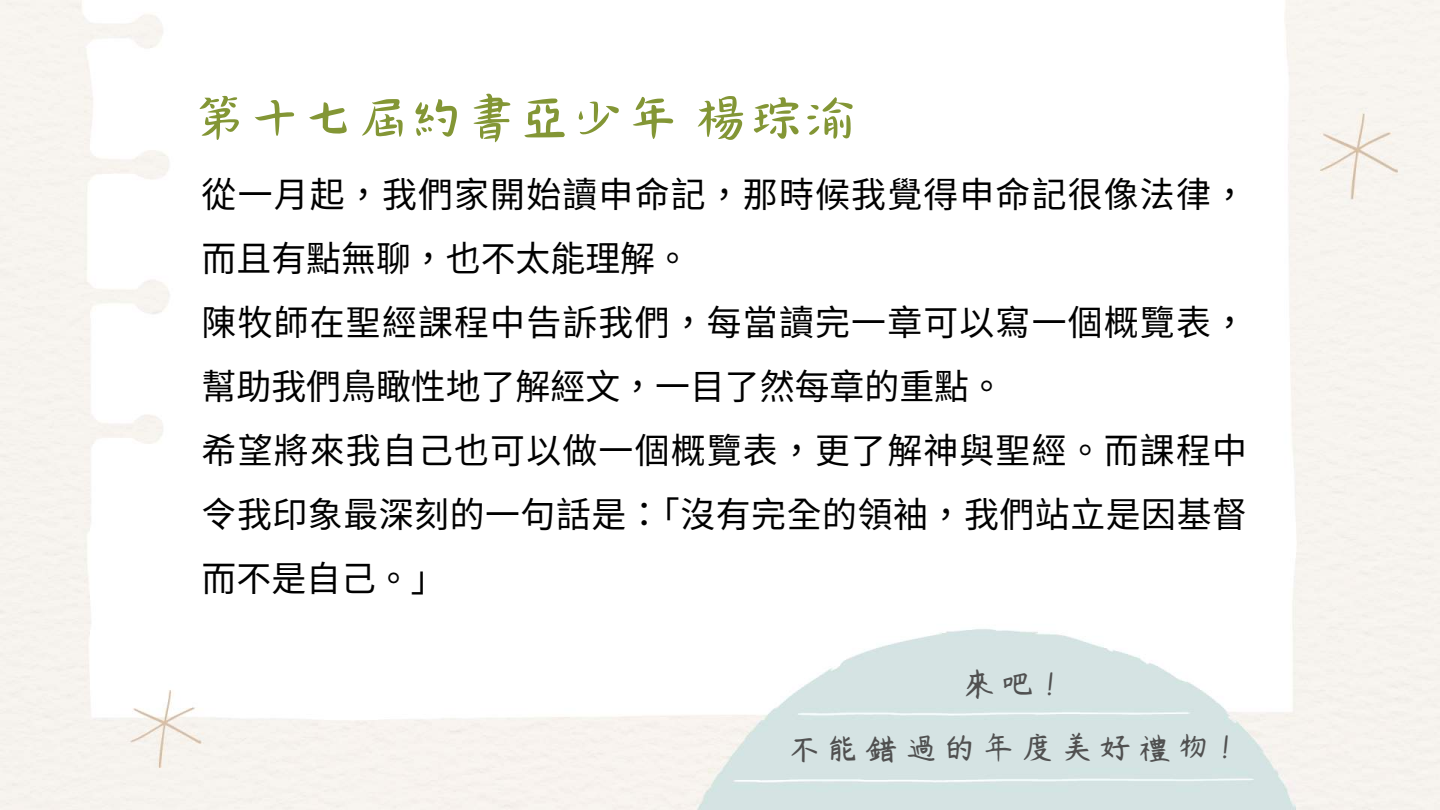
<style>
.page{position:relative;width:1440px;height:810px;background:#fff}
.page>*{position:absolute;margin:0;border:0;box-sizing:border-box;transform-origin:0 0}
.t1{font:60.1px "Canva Wander World CN";color:#839635}
.t2{font:34.9px/64px "Noto Sans CJ Ksc";letter-spacing:.035em;color:#000}
.t3{font:30.9px/64.3px "YRDZSTJF";letter-spacing:.26em;color:#505050;text-align:center}
</style>
<div class="page">
<img style="left:0;top:0;width:1440px;height:810px">
<h1 class="t1" style="left:193px;top:93px;width:666px">第十七屆約書亞少年楊琮渝</h1>
<p class="t2" style="left:202px;top:160px;width:1047px">從一月起， 我們家開始讀申命記， 那時候我覺得申命記很像法律，而且有點無聊， 也不太能理解。<br>陳牧師在聖經課程中告訴我們， 每當讀完一章可以寫一個概覽表，幫助我們鳥瞰性地了解經文， 一目了然每章的重點。<br>希望將來我自己也可以做一個概覽表， 更了解神與聖經。 而課程中令我印象最深刻的一句話是：「沒有完全的領袖， 我們站立是因基督而不是自己。 」</p>
<p class="t3" style="left:789px;top:652px;width:461px">來吧！<br>不能錯過的年度美好禮物！</p>
</div>
